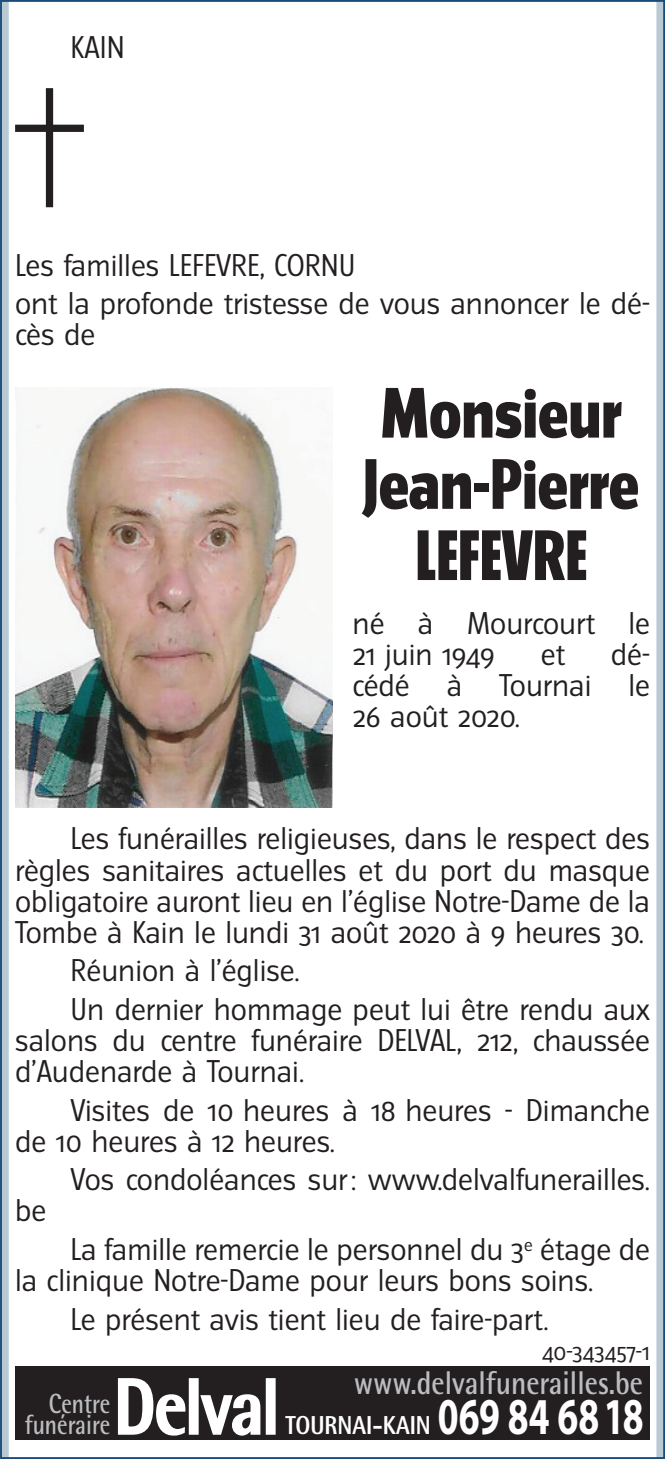
<style>
.page{position:relative;width:665px;height:1459px;background:#fff}
.page>*{position:absolute;margin:0;border:0;box-sizing:border-box;transform-origin:0 0}
.t1{font:800 79.8px "Rotis Semi Sans";letter-spacing:-.03em;color:#fff;scale:.86 1}
.t2{font:800 63.7px/71px "Turmino";color:#231f20;text-align:center}
.t3{font:700 51.8px "Myriad";letter-spacing:.005em;color:#fff;scale:.72 1}
.t4{font:700 32.9px "Rotis Semi Sans";color:#bcbdc0;scale:.86 1}
.t5{font:28px/31.2px "Turmino";color:#231f20}
.t6{font:700 27.65px/21.7px "Rotis Semi Sans";color:#bcbdc0;text-align:right;scale:.82 1}
.t7{font:800 25.9px "Rotis Semi Sans";color:#fff;scale:.86 1}
.t8{font:22.4px "Turmino";letter-spacing:-.015em;color:#231f20}
</style>
<div class="page">
<div style="left:0;top:0;width:9px;height:1458px;background:#bacad5"></div>
<div style="left:656px;top:0;width:9px;height:1458px;background:#bacad5"></div>
<svg style="left:15px;top:88px;width:69px;height:119px"></svg>
<div style="left:15px;top:1366px;width:635px;height:74px;background:#231f20"></div>
<svg style="left:117px;top:1378px;width:69px;height:58px"></svg>
<div style="left:189px;top:1378px;width:10px;height:56px;border:2px solid #fff"></div>
<svg style="left:200px;top:1394px;width:61px;height:42px"></svg>
<div style="left:266px;top:1378px;width:10px;height:56px;border:2px solid #fff"></div>
<img style="left:15px;top:387px;width:318px;height:420px">
<p class="t5" style="left:71px;top:31px;width:56px">KAIN</p>
<p class="t5" style="left:15px;top:246px;width:636px;line-height:38.5px">Les familles LEFEVRE, CORNU<br>ont la profonde tristesse de vous annoncer le dé-</p>
<p class="t5" style="left:15px;top:319px;width:82px">cès de</p>
<h2 class="t2" style="left:363px;top:378px;width:277px">Monsieur<br>Jean‑Pierre<br>LEFEVRE</h2>
<p class="t5" style="left:352px;top:608px;width:299px">né à Mourcourt le<br>21 juin 1949</p>
<p class="t5" style="left:541px;top:639px;width:26px">et</p>
<p class="t5" style="left:611px;top:639px;width:41px">dé-</p>
<p class="t5" style="left:352px;top:670px;width:59px">cédé</p>
<p class="t5" style="left:447px;top:670px;width:17px">à</p>
<p class="t5" style="left:499px;top:670px;width:94px">Tournai</p>
<p class="t5" style="left:628px;top:670px;width:23px">le</p>
<p class="t5" style="left:352px;top:701px;width:169px">26 août 2020.</p>
<p class="t5" style="left:15px;top:823px;width:636px;text-align:justify;text-indent:55px">Les funérailles religieuses, dans le respect des règles sanitaires actuelles et du port du masque obligatoire auront lieu en l’église Notre-Dame de la Tombe à Kain le lundi 31 août 2020 à 9 heures 30.</p>
<p class="t5" style="left:71px;top:951px;width:581px;line-height:38.5px">Réunion à l’église.<br>Un dernier hommage peut lui être rendu aux</p>
<p class="t5" style="left:15px;top:1024px;width:636px">salons du centre funéraire DELVAL, 212, chaussée d’Audenarde à Tournai.</p>
<p class="t5" style="left:15px;top:1094px;width:636px;text-indent:55px">Visites de 10 heures à 18 heures - Dimanche de 10 heures à 12 heures.</p>
<p class="t5" style="left:71px;top:1164px;width:581px">Vos condoléances sur: www.delvalfunerailles.</p>
<p class="t5" style="left:15px;top:1195px;width:33px">be</p>
<p class="t5" style="left:15px;top:1233px;width:636px;text-indent:55px">La famille remercie le personnel du 3<sup>e</sup> étage de la clinique Notre-Dame pour leurs bons soins.</p>
<p class="t5" style="left:71px;top:1303px;width:479px">Le présent avis tient lieu de faire-part.</p>
<p class="t8" style="left:542px;top:1337px;width:109px">40‑343457‑1</p>
<h1 class="t1" style="left:114px;top:1356px;width:194px">Delval</h1>
<p class="t4" style="left:354px;top:1362px;width:338px">www.delvalfunerailles.be</p>
<p class="t7" style="left:285px;top:1409px;width:170px">TOURNAI-KAIN</p>
<p class="t6" style="left:25px;top:1391px;width:106px">Centre funéraire</p>
<h3 class="t3" style="left:438px;top:1390px;width:287px">069 84 6818</h3>
</div>
